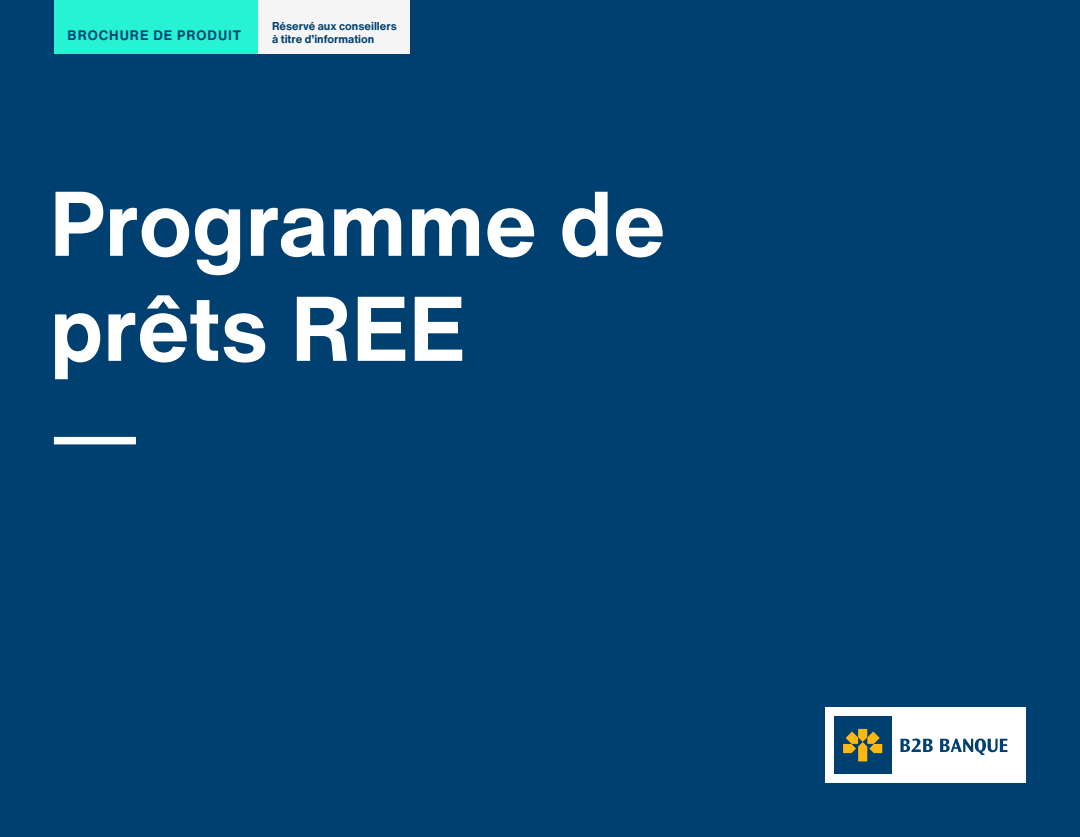
<style>
.page{position:relative;width:1080px;height:837px;background:#004070}
.page>*{position:absolute;margin:0;border:0;box-sizing:border-box;transform-origin:0 0}
.t1{font:700 90px/105px "Helvetica Now Text";color:#fff}
.t2{font:700 13.5px "Helvetica Now Text";letter-spacing:.075em;color:#004070}
.t3{font:700 11.25px/13.5px "Helvetica Now Text";color:#004070}
</style>
<div class="page">
<div style="left:825px;top:707px;width:201px;height:76px;background:#fff"></div>
<div style="left:834px;top:717px;width:57px;height:57px;background:#004070"></div>
<svg style="left:843px;top:729px;width:39px;height:32px"></svg>
<svg style="left:900px;top:739px;width:33px;height:13px"></svg>
<svg style="left:940px;top:739px;width:67px;height:16px"></svg>
<div style="left:54px;top:0;width:205px;height:54px;background:#27f2d3"></div>
<div style="left:259px;top:0;width:151px;height:54px;background:#f5f5f5"></div>
<div style="left:54px;top:437px;width:82px;height:7px;background:#fff"></div>
<p class="t2" style="left:68px;top:25px;width:175px">BROCHURE DE PRODUIT</p>
<p class="t3" style="left:272px;top:19px;width:126px">Réservé aux conseillers à titre d’information</p>
<h1 class="t1" style="left:50px;top:169px;width:617px">Programme de prêts REE</h1>
</div>
